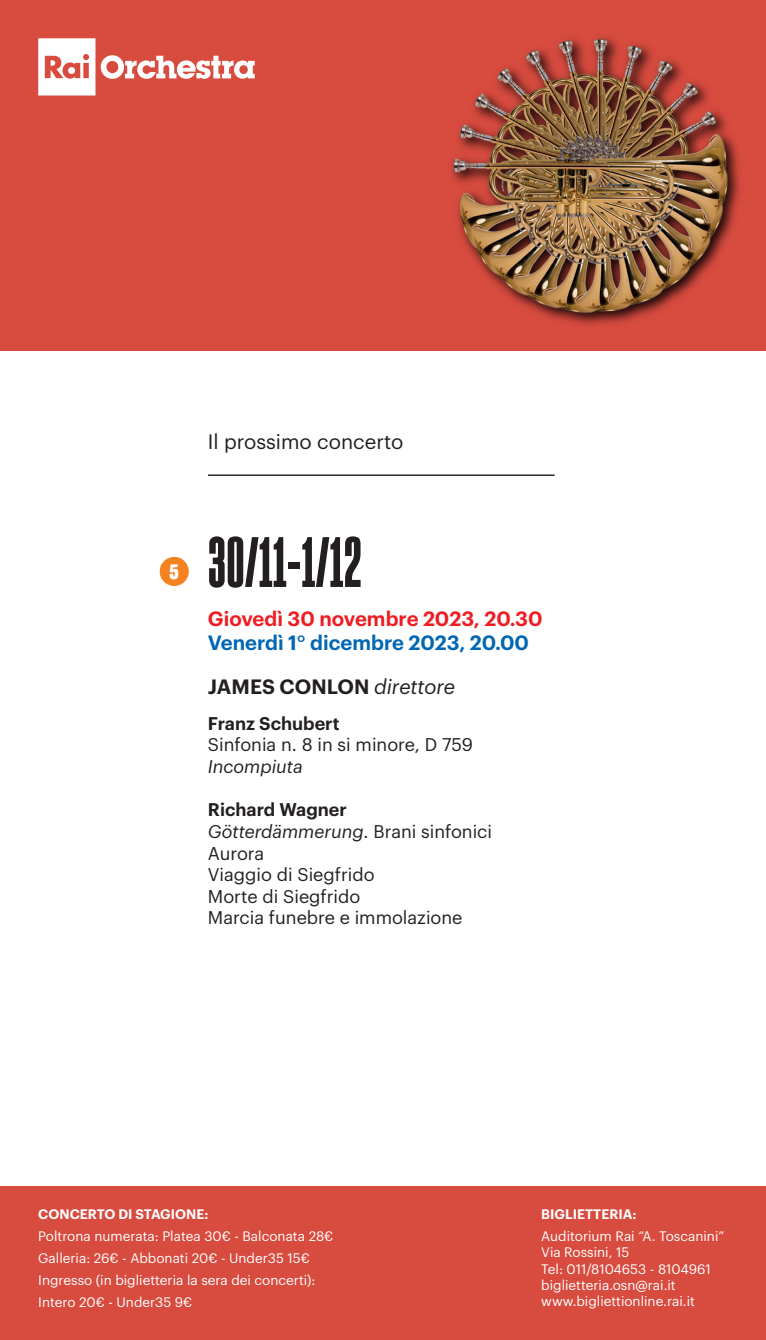
<style>
.page{position:relative;width:766px;height:1340px;background:#fff}
.page>*{position:absolute;margin:0;border:0;box-sizing:border-box;transform-origin:0 0}
.t1{font:69.08px "Sharp Grotesk Bold 10";color:#231f20}
.t2{font:600 20.25px/24.3px "Graphik";color:#ee1d23}
.t3{font:600 20.25px "Graphik";color:#231f20}
.t4{font:20.25px "Graphik";color:#231f20}
.t5{font:20.25px "Sharp Grotesk Bold 15";color:#fff}
.t6{font:18px/21.6px "Graphik";color:#231f20}
.t7{font:13.5px/22.1px "Graphik";color:#fff}
.s1{color:#0166b3}
.s2{font-weight:400;font-style:italic}
.s3{font-weight:600}
.s4{font-style:italic}
</style>
<div class="page">
<div style="left:0;top:0;width:765px;height:351px;background:#d84b3f"></div>
<svg style="left:38px;top:38px;width:57px;height:57px"></svg>
<div style="left:68px;top:67px;width:7px;height:7px;background:#fff;border-radius:50%"></div>
<svg style="left:101px;top:55px;width:154px;height:24px"></svg>
<div style="left:0;top:1186px;width:765px;height:153px;background:#d84b3f"></div>
<img style="left:451px;top:37px;width:289px;height:288px">
<div style="left:160px;top:557px;width:29px;height:29px;background:#f58220;border-radius:50%"></div>
<hr style="left:208px;top:474px;width:346px;height:2px;background:#231f20">
<p class="t4" style="left:208px;top:426px;width:197px">Il prossimo concerto</p>
<p class="t5" style="left:169px;top:557px;width:11px">5</p>
<p class="t1" style="left:208px;top:521px;width:155px">30/11-1/12</p>
<p class="t2" style="left:208px;top:604px;width:336px">Giovedì 30 novembre 2023, 20.30<br><span class="s1">Venerdì 1° dicembre 2023, 20.00</span></p>
<p class="t3" style="left:208px;top:671px;width:249px">JAMES CONLON <span class="s2">direttore</span></p>
<p class="t6" style="left:208px;top:711px;width:266px"><span class="s3">Franz Schubert<br></span>Sinfonia n. 8 in si minore, D 759<br><span class="s4">Incompiuta</span></p>
<p class="t6" style="left:208px;top:797px;width:285px"><span class="s3">Richard Wagner<br></span><span class="s4">Götterdämmerung</span>. Brani sinfonici<br>Aurora<br>Viaggio di Siegfrido<br>Morte di Siegfrido<br>Marcia funebre e immolazione</p>
<p class="t7" style="left:38px;top:1201px;width:296px"><span class="s3">CONCERTO DI STAGIONE:<br></span>Poltrona numerata: Platea 30€ - Balconata 28€ Galleria: 26€ - Abbonati 20€ - Under35 15€ Ingresso (in biglietteria la sera dei concerti):<br>Intero 20€ - Under35 9€</p>
<p class="t7" style="left:541px;top:1201px;width:184px"><span class="s3">BIGLIETTERIA:<br></span>Auditorium Rai “A. Toscanini”</p>
<p class="t7" style="left:541px;top:1243px;width:171px;line-height:16.2px">Via Rossini, 15<br>Tel: 011/8104653 - 8104961 biglietteria.osn@rai.it www.bigliettionline.rai.it</p>
</div>
